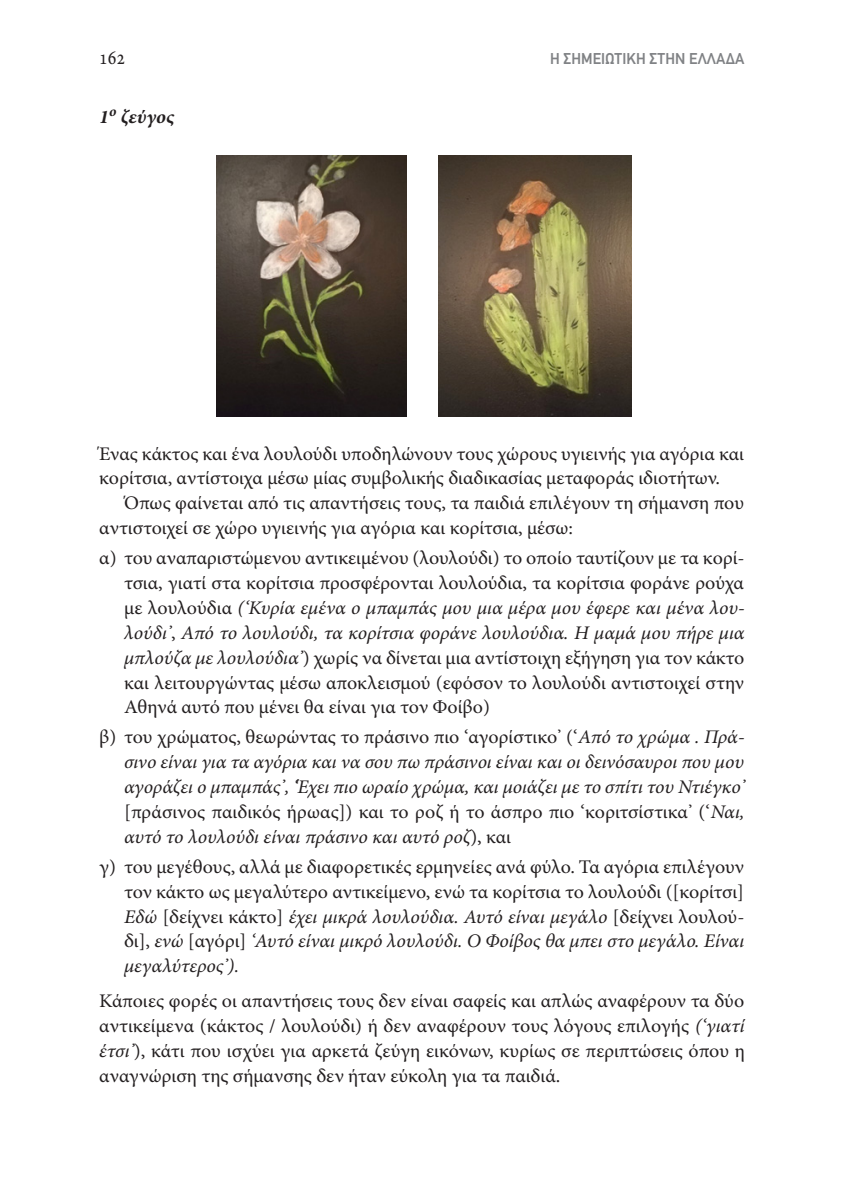
<style>
.page{position:relative;width:844px;height:1191px;background:#fff}
.page>*{position:absolute;margin:0;border:0;box-sizing:border-box;transform-origin:0 0}
.t1{font:21px "Minion Pro";color:#231f20;scale:.85 1}
.t2{font:19.25px/24.8px "Minion Pro";letter-spacing:-.005em;color:#231f20;text-align:justify;scale:1.04 1}
.t3{font:italic 19.25px/24.8px "Minion Pro";letter-spacing:-.005em;color:#231f20;text-align:justify;scale:1.04 1}
.t4{font:italic 700 19.25px "Minion Pro";letter-spacing:-.005em;color:#231f20;scale:1.04 1}
.t5{font:500 15.75px "PF Din Text Universal";letter-spacing:.01em;color:#808285;scale:.94 1}
.s1{font-style:italic}
.s2{font-style:normal}
</style>
<div class="page">
<img style="left:216px;top:155px;width:190px;height:262px">
<img style="left:438px;top:155px;width:193px;height:262px">
<p class="t1" style="left:99px;top:43px;width:32px">162</p>
<p class="t5" style="left:550px;top:48px;width:208px">H Σημειωτική στην Ελλάδα</p>
<p class="t4" style="left:99px;top:103px;width:74px">1<sup>ο</sup> ζεύγος</p>
<p class="t2" style="left:99px;top:441px;width:621px">Ένας κάκτος και ένα λουλούδι υποδηλώνουν τους χώρους υγιεινής για αγόρια και κορίτσια, αντίστοιχα μέσω μίας συμβολικής διαδικασίας μεταφοράς ιδιοτήτων.</p>
<p class="t2" style="left:99px;top:491px;width:621px;text-indent:25px">Όπως φαίνεται από τις απαντήσεις τους, τα παιδιά επιλέγουν τη σήμανση που αντιστοιχεί σε χώρο υγιεινής για αγόρια και κορίτσια, μέσω:</p>
<p class="t2" style="left:124px;top:545px;width:598px;text-indent:-25px">α) του αναπαριστώμενου αντικειμένου (λουλούδι) το οποίο ταυτίζουν με τα κορί&shy;τσια, γιατί στα κορίτσια προσφέρονται λουλούδια, τα κορίτσια φοράνε ρούχα με λουλούδια <span class="s1">(‘Κυρία εμένα ο μπαμπάς μου μια μέρα μου έφερε και μένα λου&shy;λούδι’</span>, <span class="s1">Από το λουλούδι, τα κορίτσια φοράνε λουλούδια. Η μαμά μου πήρε μια μπλούζα με λουλούδια’</span>) χωρίς να δίνεται μια αντίστοιχη εξήγηση για τον κάκτο και λειτουργώντας μέσω αποκλεισμού (εφόσον το λουλούδι αντιστοιχεί στην Αθηνά αυτό που μένει θα είναι για τον Φοίβο)</p>
<p class="t3" style="left:124px;top:724px;width:598px;text-indent:-25px"><span class="s2">β) του χρώματος, θεωρώντας το πράσινο πιο ‘αγορίστικο’ (‘</span>Από το χρώμα . Πρά&shy;σινο είναι για τα αγόρια και να σου πω πράσινοι είναι και οι δεινόσαυροι που μου αγοράζει ο μπαμπάς’, ‘Έχει πιο ωραίο χρώμα, και μοιάζει με το σπίτι του Ντιέγκο’ <span class="s2">[πράσινος παιδικός ήρωας]) και το ροζ ή το άσπρο πιο ‘κοριτσίστικα’ (‘</span>Ναι, αυτό το λουλούδι είναι πράσινο και αυτό ροζ<span class="s2">), και</span></p>
<p class="t2" style="left:124px;top:854px;width:598px;text-indent:-25px">γ) του μεγέθους, αλλά με διαφορετικές ερμηνείες ανά φύλο. Τα αγόρια επιλέγουν τον κάκτο ως μεγαλύτερο αντικείμενο, ενώ τα κορίτσια το λουλούδι ([κορίτσι] <span class="s1">Εδώ</span> [δείχνει κάκτο] <span class="s1">έχει μικρά λουλούδια. Αυτό είναι μεγάλο</span> [δείχνει λουλού&shy;δι], <span class="s1">ενώ</span> [αγόρι] <span class="s1">‘Αυτό είναι μικρό λουλούδι. Ο Φοίβος θα μπει στο μεγάλο. Είναι μεγαλύτερος’).</span></p>
<p class="t2" style="left:99px;top:988px;width:622px">Κάποιες φορές οι απαντήσεις τους δεν είναι σαφείς και απλώς αναφέρουν τα δύο αντικείμενα (κάκτος / λουλούδι) ή δεν αναφέρουν τους λόγους επιλογής <span class="s1">(‘γιατί έτσι’</span>), κάτι που ισχύει για αρκετά ζεύγη εικόνων, κυρίως σε περιπτώσεις όπου η αναγνώριση της σήμανσης δεν ήταν εύκολη για τα παιδιά.</p>
</div>
